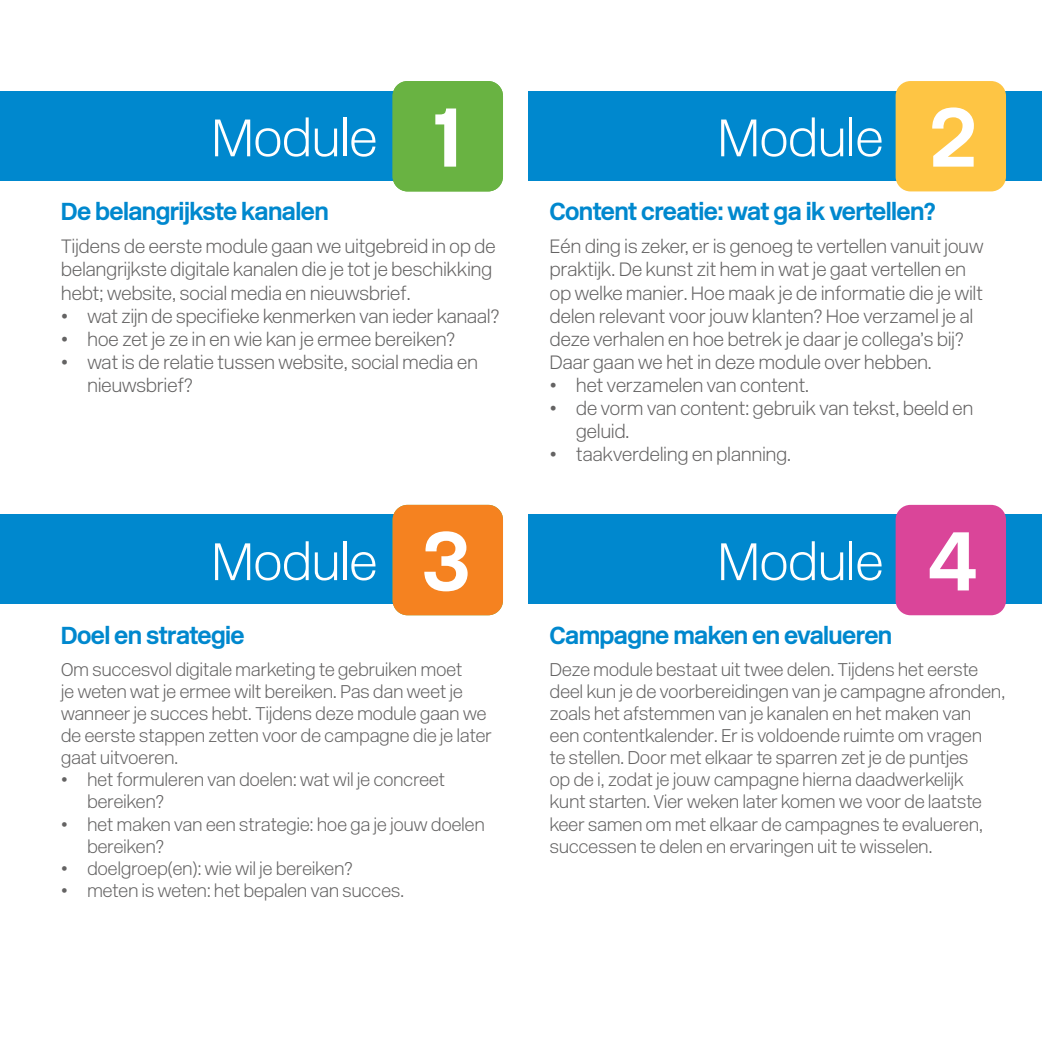
<style>
.page{position:relative;width:1042px;height:1042px;background:#fff}
.page>*{position:absolute;margin:0;border:0;box-sizing:border-box;transform-origin:0 0}
.t1{font:700 84px "New Rail Alphabet";color:#fff}
.t2{font:52.5px "New Rail Alphabet White";letter-spacing:-.03em;color:#fff}
.t3{font:700 24.5px "New Rail Alphabet";letter-spacing:-.025em;color:#0088ce}
.t4{font:19.25px/23.1px "New Rail Alphabet White";letter-spacing:-.025em;color:#646363}
.t5{font:18.38px/22.1px "New Rail Alphabet White";letter-spacing:-.025em;color:#646363}
</style>
<div class="page">
<div style="left:0;top:91px;width:491px;height:89px;background:#0088ce"></div>
<div style="left:0;top:515px;width:491px;height:89px;background:#0088ce"></div>
<div style="left:528px;top:91px;width:514px;height:89px;background:#0088ce"></div>
<div style="left:528px;top:515px;width:514px;height:89px;background:#0088ce"></div>
<div style="left:895px;top:81px;width:111px;height:110px;background:#fec544;border-radius:15px"></div>
<div style="left:895px;top:505px;width:111px;height:110px;background:#da4599;border-radius:15px"></div>
<div style="left:393px;top:81px;width:110px;height:110px;background:#69b342;border-radius:15px"></div>
<div style="left:393px;top:505px;width:110px;height:110px;background:#f58220;border-radius:15px"></div>
<p class="t2" style="left:211px;top:104px;width:169px">Module</p>
<p class="t1" style="left:432px;top:81px;width:31px">1</p>
<p class="t3" style="left:61px;top:195px;width:269px">De belangrijkste kanalen</p>
<p class="t4" style="left:61px;top:235px;width:437px">Tijdens de eerste module gaan we uitgebreid in op de belangrijkste digitale kanalen die je tot je beschikking hebt; website, social media en nieuwsbrief.</p>
<p class="t4" style="left:61px;top:304px;width:440px">• wat zijn de specifieke kenmerken van ieder kanaal?</p>
<p class="t4" style="left:61px;top:327px;width:396px">• hoe zet je ze in en wie kan je ermee bereiken?</p>
<p class="t4" style="left:87px;top:350px;width:393px;text-indent:-26px">• wat is de relatie tussen website, social media en nieuwsbrief?</p>
<p class="t2" style="left:717px;top:104px;width:169px">Module</p>
<p class="t1" style="left:929px;top:81px;width:49px">2</p>
<p class="t3" style="left:549px;top:195px;width:388px">Content creatie: wat ga ik vertellen?</p>
<p class="t4" style="left:549px;top:235px;width:436px">Eén ding is zeker, er is genoeg te vertellen vanuit jouw praktijk. De kunst zit hem in wat je gaat vertellen en op welke manier. Hoe maak je de informatie die je wilt delen relevant voor jouw klanten? Hoe verzamel je al deze verhalen en hoe betrek je daar je collega’s bij?</p>
<p class="t4" style="left:549px;top:350px;width:384px">Daar gaan we het in deze module over hebben.</p>
<p class="t4" style="left:549px;top:373px;width:261px">• het verzamelen van content.</p>
<p class="t4" style="left:576px;top:396px;width:399px;text-indent:-26px">• de vorm van content: gebruik van tekst, beeld en geluid.</p>
<p class="t4" style="left:549px;top:443px;width:243px">• taakverdeling en planning.</p>
<p class="t1" style="left:422px;top:505px;width:50px">3</p>
<p class="t2" style="left:211px;top:528px;width:169px">Module</p>
<p class="t2" style="left:717px;top:528px;width:169px">Module</p>
<p class="t1" style="left:928px;top:505px;width:51px">4</p>
<p class="t3" style="left:61px;top:618px;width:185px">Doel en strategie</p>
<p class="t5" style="left:61px;top:658px;width:433px">Om succesvol digitale marketing te gebruiken moet<br>je weten wat je ermee wilt bereiken. Pas dan weet je wanneer je succes hebt. Tijdens deze module gaan we de eerste stappen zetten voor de campagne die je later gaat uitvoeren.</p>
<p class="t5" style="left:87px;top:768px;width:360px;text-indent:-26px">• het formuleren van doelen: wat wil je concreet bereiken?</p>
<p class="t5" style="left:87px;top:813px;width:399px;text-indent:-26px">• het maken van een strategie: hoe ga je jouw doelen bereiken?</p>
<p class="t5" style="left:61px;top:857px;width:294px">• doelgroep(en): wie wil je bereiken?</p>
<p class="t5" style="left:61px;top:879px;width:345px">• meten is weten: het bepalen van succes.</p>
<p class="t3" style="left:549px;top:618px;width:344px">Campagne maken en evalueren</p>
<p class="t5" style="left:549px;top:658px;width:457px">Deze module bestaat uit twee delen. Tijdens het eerste deel kun je de voorbereidingen van je campagne afronden, zoals het afstemmen van je kanalen en het maken van een contentkalender. Er is voldoende ruimte om vragen<br>te stellen. Door met elkaar te sparren zet je de puntjes<br>op de i, zodat je jouw campagne hierna daadwerkelijk<br>kunt starten. Vier weken later komen we voor de laatste keer samen om met elkaar de campagnes te evalueren, successen te delen en ervaringen uit te wisselen.</p>
</div>
